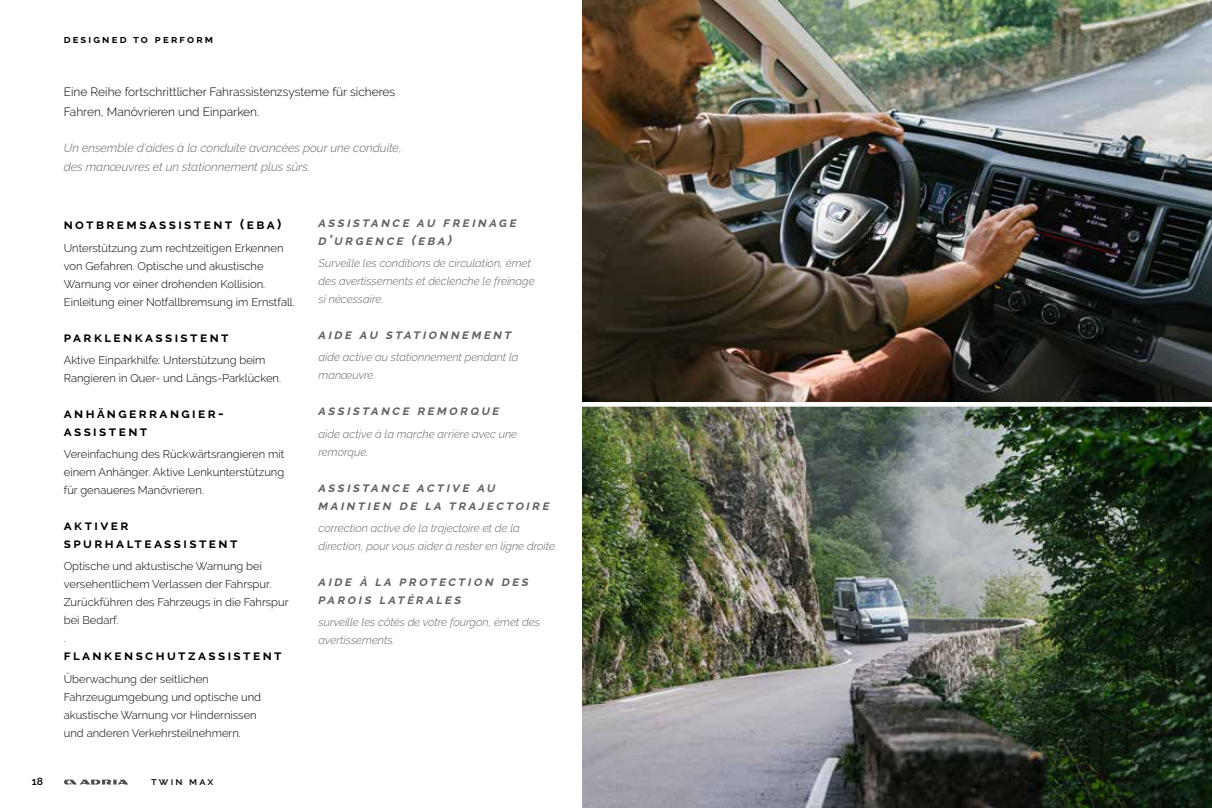
<style>
.page{position:relative;width:1212px;height:808px;background:#fff}
.page>*{position:absolute;margin:0;border:0;box-sizing:border-box;transform-origin:0 0}
.t1{font:italic 700 13.5px/18px "Raleway";letter-spacing:.18em;color:#636466}
.t2{font:700 13.5px/18px "Raleway";letter-spacing:.19em;color:#000}
.t3{font:italic 300 12px/19.5px "Raleway";color:#636466}
.t4{font:300 12px/19.5px "Raleway";color:#000}
.t5{font:300 11.25px/18px "Raleway";color:#000}
.t6{font:italic 300 11.25px/18px "Raleway";color:#636466}
.t7{font:700 10.8px "Raleway";color:#000}
.t8{font:600 10.5px "Raleway";letter-spacing:.215em;color:#000}
.s1{font-size:10.95px}
.s2{font-size:10.65px}
</style>
<div class="page">
<img style="left:582px;top:0;width:630px;height:402px">
<img style="left:582px;top:407px;width:630px;height:401px">
<svg style="left:64px;top:779px;width:64px;height:5px"></svg>
<p class="t7" style="left:64px;top:33px;width:151px">designed to perform</p>
<p class="t4" style="left:64px;top:82px;width:333px">Eine Reihe fortschrittlicher Fahrassistenzsysteme für sicheres<br>Fahren, Manövrieren und Einparken.</p>
<p class="t3" style="left:64px;top:138px;width:339px">Un ensemble d’aides à la conduite avancées pour une conduite, des manœuvres et un stationnement plus sûrs.</p>
<p class="t2" style="left:64px;top:216px;width:219px">notbremsassistent (eba)</p>
<p class="t5" style="left:64px;top:238px;width:233px">Unterstützung zum rechtzeitigen Erkennen von Gefahren. Optische und akustische Warnung vor einer drohenden Kollision.<br>Einleitung einer Notfallbremsung im Ernstfall.</p>
<p class="t2" style="left:64px;top:328px;width:166px">parklenkassistent</p>
<p class="t5" style="left:64px;top:351px;width:219px">Aktive Einparkhilfe: Unterstützung beim<br>Rangieren in Quer- und Längs-Parklücken.</p>
<p class="t2" style="left:64px;top:404px;width:162px">anh<span class="s1">Ä</span>ngerrangier&shy;assistent</p>
<p class="t5" style="left:64px;top:445px;width:222px;text-align:justify">Vereinfachung des Rückwärtsrangieren mit einem Anhänger. Aktive Lenkunterstützung für genaueres Manövrieren.</p>
<p class="t2" style="left:64px;top:516px;width:175px">aktiver spurhalteassistent</p>
<p class="t5" style="left:64px;top:557px;width:226px">Optische und aktustische Warnung bei versehentlichem Verlassen der Fahrspur.<br>Zurückführen des Fahrzeugs in die Fahrspur bei Bedarf.<br>.</p>
<p class="t2" style="left:64px;top:647px;width:219px">flankenschutzassistent</p>
<p class="t5" style="left:64px;top:669px;width:199px">Überwachung der seitlichen Fahrzeugumgebung und optische und akustische Warnung vor Hindernissen und anderen Verkehrsteilnehmern.</p>
<p class="t8" style="left:32px;top:775px;width:13px">18</p>
<p class="t8" style="left:151px;top:775px;width:63px">twin max</p>
<p class="t1" style="left:318px;top:213px;width:200px">assistance au freinage d’urgence (eba)</p>
<p class="t6" style="left:318px;top:254px;width:218px">Surveille les conditions de circulation, émet des avertissements et déclenche le freinage si nécessaire.</p>
<p class="t1" style="left:318px;top:325px;width:195px">aide au stationnement</p>
<p class="t6" style="left:318px;top:348px;width:202px">aide active au stationnement pendant la manœuvre.</p>
<p class="t1" style="left:318px;top:401px;width:183px">assistance remorque</p>
<p class="t6" style="left:318px;top:424px;width:200px">aide active à la marche arrière avec une remorque.</p>
<p class="t1" style="left:318px;top:478px;width:233px">assistance active au maintien de la trajectoire</p>
<p class="t6" style="left:318px;top:519px;width:240px">correction active de la trajectoire et de la direction, pour vous aider à rester en ligne droite.</p>
<p class="t1" style="left:318px;top:572px;width:212px">aide <span class="s2">À</span> la protection des parois lat<span class="s2">É</span>rales</p>
<p class="t6" style="left:318px;top:613px;width:223px">surveille les côtés de votre fourgon, émet des avertissements.</p>
</div>
